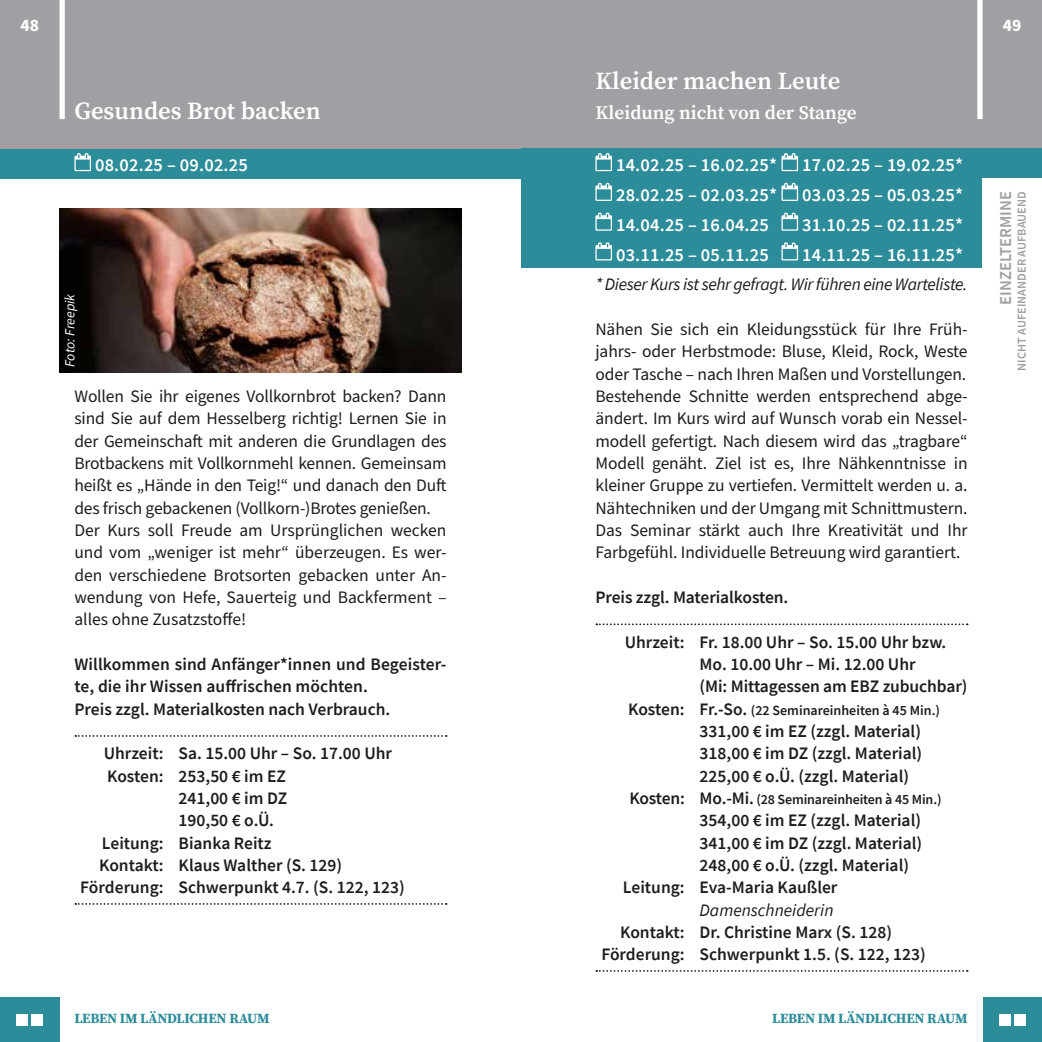
<style>
.page{position:relative;width:1042px;height:1042px;background:#fff}
.page>*{position:absolute;margin:0;border:0;box-sizing:border-box;transform-origin:0 0}
.t1{font:600 24.5px "Source Serif Pro";color:#fff}
.t2{font:600 19.25px "Source Serif Pro";color:#fff}
.t3{font:600 18.38px "Source Sans Pro";letter-spacing:.01em;color:#fff}
.t4{font:17.5px/22.4px "Source Sans Pro";letter-spacing:-.01em;color:#1d1d1b}
.t5{font:600 17.5px/22.4px "Source Sans Pro";color:#1d1d1b}
.t6{font:italic 17.5px "Source Sans Pro";letter-spacing:-.02em;color:#1d1d1b}
.t7{font:italic 17.5px "Source Sans Pro";color:#1d1d1b}
.t8{font:700 17.5px "Source Sans Pro";color:#fff}
.t9{font:600 16.62px "Source Sans Pro";color:#a29fa4}
.t10{font:600 14px "Source Sans Pro";letter-spacing:-.01em;color:#1d1d1b}
.t11{font:700 14px "Source Serif Pro";letter-spacing:-.02em;color:#2c8c99}
.t12{font:italic 14px "Source Sans Pro";color:#fff}
.t13{font:600 12.25px "Source Sans Pro";color:#a29fa4}
.s1{font-size:17.5px}
</style>
<div class="page">
<div style="left:0;top:0;width:1042px;height:149px;background:#a29fa4"></div>
<div style="left:60px;top:0;width:5px;height:119px;background:#fff"></div>
<div style="left:977px;top:0;width:5px;height:119px;background:#fff"></div>
<div style="left:0;top:149px;width:521px;height:30px;background:#2c8c99"></div>
<div style="left:982px;top:997px;width:60px;height:45px;background:#2c8c99"></div>
<div style="left:0;top:997px;width:60px;height:45px;background:#2c8c99"></div>
<div style="left:32px;top:1014px;width:11px;height:11px;background:#fff"></div>
<div style="left:17px;top:1014px;width:11px;height:11px;background:#fff"></div>
<div style="left:1014px;top:1014px;width:11px;height:11px;background:#fff"></div>
<div style="left:999px;top:1014px;width:11px;height:11px;background:#fff"></div>
<div style="left:521px;top:149px;width:521px;height:119px;background:#2c8c99"></div>
<svg style="left:75px;top:735px;width:372px;height:2px"></svg>
<svg style="left:75px;top:903px;width:372px;height:2px"></svg>
<svg style="left:74px;top:153px;width:17px;height:18px"></svg>
<svg style="left:596px;top:623px;width:371px;height:2px"></svg>
<svg style="left:596px;top:970px;width:371px;height:2px"></svg>
<svg style="left:595px;top:153px;width:17px;height:18px"></svg>
<svg style="left:781px;top:153px;width:17px;height:18px"></svg>
<svg style="left:595px;top:183px;width:17px;height:18px"></svg>
<svg style="left:781px;top:183px;width:17px;height:18px"></svg>
<svg style="left:595px;top:213px;width:17px;height:18px"></svg>
<svg style="left:781px;top:213px;width:17px;height:18px"></svg>
<svg style="left:595px;top:242px;width:17px;height:18px"></svg>
<svg style="left:781px;top:242px;width:17px;height:18px"></svg>
<div style="left:982px;top:179px;width:60px;height:104px;background:#fff"></div>
<img style="left:60px;top:208px;width:401px;height:164px">
<p class="t8" style="left:20px;top:14px;width:20px">48</p>
<p class="t8" style="left:1003px;top:14px;width:20px">49</p>
<h1 class="t1" style="left:74px;top:94px;width:248px">Gesundes Brot backen</h1>
<p class="t3" style="left:95px;top:153px;width:154px">08.02.25 – 09.02.25</p>
<p class="t12" style="left:61px;top:367px;width:75px;rotate:-90deg">Foto: Freepik</p>
<p class="t4" style="left:74px;top:385px;width:374px">Wollen Sie ihr eigenes Vollkornbrot backen? Dann sind Sie auf dem Hesselberg richtig! Lernen Sie in der Gemeinschaft mit anderen die Grundlagen des Brotbackens mit Vollkornmehl kennen. Gemeinsam heißt es „Hände in den Teig!“ und danach den Duft des frisch gebackenen (Vollkorn-)Brotes genießen.<br>Der Kurs soll Freude am Ursprünglichen wecken und vom „weniger ist mehr“ überzeugen. Es wer&shy;den verschiedene Brotsorten gebacken unter An&shy;wendung von Hefe, Sauerteig und Backferment – alles ohne Zusatzstoffe!</p>
<p class="t5" style="left:74px;top:653px;width:374px">Willkommen sind Anfänger*innen und Begeister&shy;te, die ihr Wissen auffrischen möchten.<br>Preis zzgl. Materialkosten nach Verbrauch.</p>
<p class="t5" style="left:104px;top:742px;width:290px">Uhrzeit: Sa. 15.00 Uhr – So. 17.00 Uhr</p>
<p class="t5" style="left:107px;top:764px;width:180px">Kosten: 253,50 € im EZ</p>
<p class="t5" style="left:179px;top:787px;width:110px">241,00 € im DZ</p>
<p class="t5" style="left:179px;top:809px;width:97px">190,50 € o.Ü.</p>
<p class="t5" style="left:102px;top:831px;width:171px">Leitung: Bianka Reitz</p>
<p class="t5" style="left:99px;top:854px;width:245px">Kontakt: Klaus Walther (S. 129)</p>
<p class="t5" style="left:80px;top:876px;width:326px">Förderung: Schwerpunkt 4.7. (S. 122, 123)</p>
<h1 class="t1" style="left:595px;top:64px;width:246px">Kleider machen Leute</h1>
<p class="t2" style="left:595px;top:100px;width:263px">Kleidung nicht von der Stange</p>
<p class="t3" style="left:616px;top:153px;width:163px">14.02.25 – 16.02.25*</p>
<p class="t3" style="left:802px;top:153px;width:163px">17.02.25 – 19.02.25*</p>
<p class="t3" style="left:616px;top:183px;width:163px">28.02.25 – 02.03.25*</p>
<p class="t3" style="left:802px;top:183px;width:163px">03.03.25 – 05.03.25*</p>
<p class="t3" style="left:616px;top:212px;width:154px">14.04.25 – 16.04.25</p>
<p class="t3" style="left:802px;top:212px;width:163px">31.10.25 – 02.11.25*</p>
<p class="t3" style="left:616px;top:242px;width:154px">03.11.25 – 05.11.25</p>
<p class="t3" style="left:802px;top:242px;width:163px">14.11.25 – 16.11.25*</p>
<p class="t6" style="left:595px;top:273px;width:373px">* Dieser Kurs ist sehr gefragt. Wir führen eine Warteliste.</p>
<p class="t4" style="left:595px;top:318px;width:374px;text-align:justify">Nähen Sie sich ein Kleidungsstück für Ihre Früh&shy;jahrs- oder Herbstmode: Bluse, Kleid, Rock, Weste oder Tasche – nach Ihren Maßen und Vorstellungen.<br>Bestehende Schnitte werden entsprechend abge&shy;ändert. Im Kurs wird auf Wunsch vorab ein Nessel&shy;modell gefertigt. Nach diesem wird das „tragbare“ Modell genäht. Ziel ist es, Ihre Nähkenntnisse in kleiner Gruppe zu vertiefen. Vermittelt werden u. a.<br>Nähtechniken und der Umgang mit Schnittmustern.<br>Das Seminar stärkt auch Ihre Kreativität und Ihr Farbgefühl. Individuelle Betreuung wird garantiert.</p>
<p class="t5" style="left:595px;top:586px;width:194px">Preis zzgl. Materialkosten.</p>
<p class="t5" style="left:699px;top:630px;width:269px;text-indent:-75px">Uhrzeit: Fr. 18.00 Uhr – So. 15.00 Uhr bzw.<br>Mo. 10.00 Uhr – Mi. 12.00 Uhr<br>(Mi: Mittagessen am EBZ zubuchbar)</p>
<p class="t10" style="left:628px;top:700px;width:313px"><span class="s1">Kosten: Fr.-So.</span> (22 Seminareinheiten à 45 Min.)</p>
<p class="t5" style="left:699px;top:719px;width:224px;text-align:justify">331,00 € im EZ (zzgl. Material)<br>318,00 € im DZ (zzgl. Material)<br>225,00 € o.Ü. (zzgl. Material)</p>
<p class="t10" style="left:629px;top:790px;width:314px"><span class="s1">Kosten: Mo.-Mi.</span> (28 Seminareinheiten à 45 Min.)</p>
<p class="t5" style="left:699px;top:809px;width:223px">354,00 € im EZ (zzgl. Material)</p>
<p class="t5" style="left:699px;top:831px;width:224px">341,00 € im DZ (zzgl. Material)</p>
<p class="t5" style="left:699px;top:853px;width:211px">248,00 € o.Ü. (zzgl. Material)</p>
<p class="t5" style="left:623px;top:876px;width:216px">Leitung: Eva-Maria Kaußler</p>
<p class="t7" style="left:699px;top:898px;width:135px">Damenschneiderin</p>
<p class="t5" style="left:601px;top:920px;width:326px;text-indent:19px">Kontakt: Dr. Christine Marx (S. 128)<br>Förderung: Schwerpunkt 1.5. (S. 122, 123)</p>
<p class="t11" style="left:74px;top:1008px;width:197px">LEBEN IM LÄNDLICHEN RAUM</p>
<p class="t11" style="left:772px;top:1008px;width:197px">LEBEN IM LÄNDLICHEN RAUM</p>
<p class="t13" style="left:1013px;top:371px;width:181px;rotate:-90deg">NICHT AUFEINANDER AUFBAUEND</p>
<p class="t9" style="left:994px;top:305px;width:115px;rotate:-90deg">EINZELTERMINE</p>
</div>
